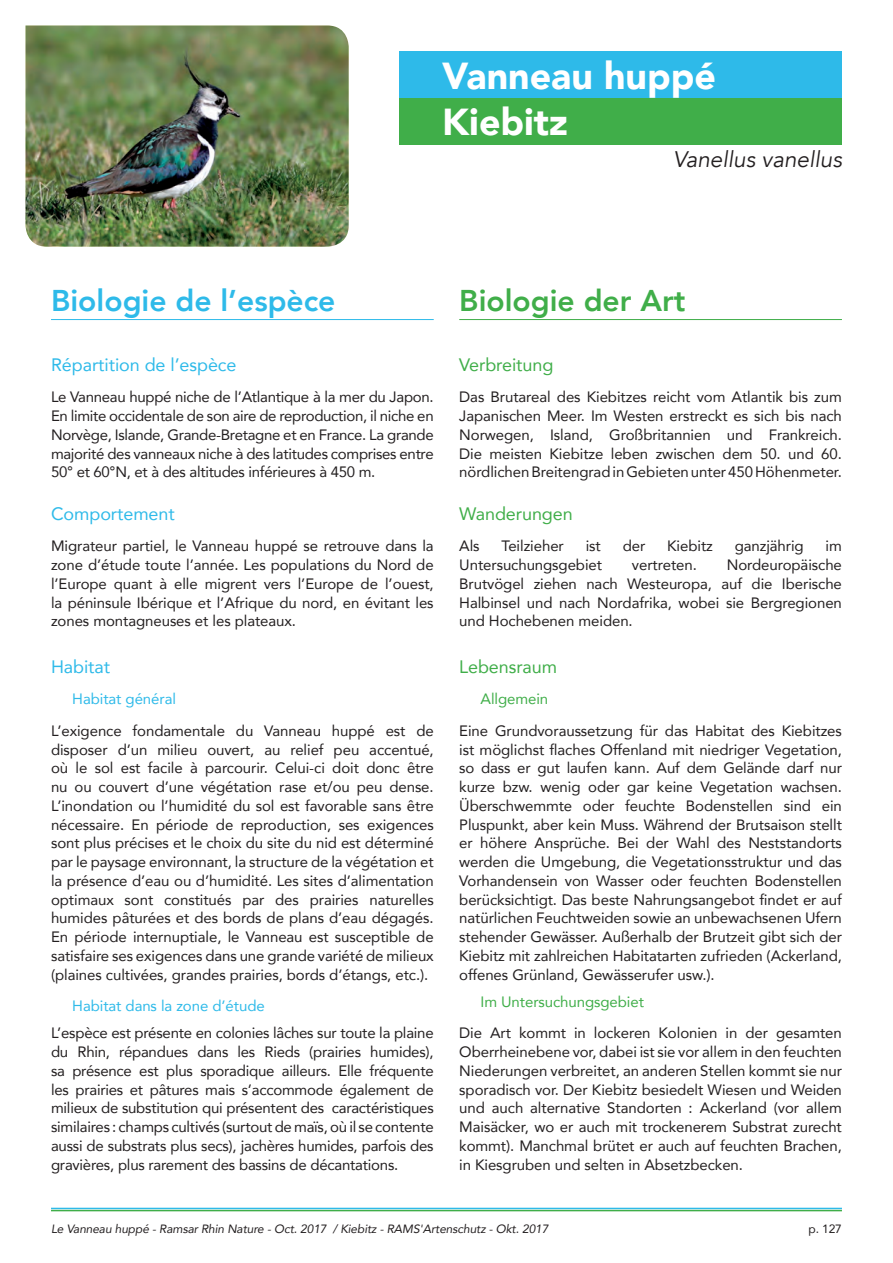
<style>
.page{position:relative;width:893px;height:1263px;background:#fff}
.page>*{position:absolute;margin:0;border:0;box-sizing:border-box;transform-origin:0 0}
.t1{font:900 37.5px/46.8px "Avenir";color:#fff}
.t2{font:800 30px "Avenir";color:#2ebae9}
.t3{font:800 30px "Avenir";color:#40ae49}
.t4{font:italic 22.5px "Avenir";color:#231f20}
.t5{font:18px "Avenir";letter-spacing:-.005em;color:#2ebae9}
.t6{font:18px "Avenir";letter-spacing:-.005em;color:#40ae49}
.t7{font:15px/18.8px "Avenir";letter-spacing:-.005em;color:#231f20;text-align:justify}
.t8{font:15px "Avenir";letter-spacing:-.005em;color:#2ebae9}
.t9{font:15px "Avenir";letter-spacing:-.005em;color:#40ae49}
.t10{font:italic 12px "Avenir";letter-spacing:-.01em;color:#231f20}
.t11{font:12px "Avenir";color:#231f20}
</style>
<div class="page">
<img style="left:26px;top:26px;width:323px;height:221px">
<div style="left:400px;top:51px;width:442px;height:47px;background:#2ebae9"></div>
<div style="left:400px;top:98px;width:442px;height:47px;background:#40ae49"></div>
<hr style="left:51px;top:319px;width:383px;height:1px;background:#2ebae9">
<hr style="left:459px;top:319px;width:383px;height:1px;background:#40ae49">
<hr style="left:51px;top:1208px;width:791px;height:1px;background:#2ebae9">
<hr style="left:51px;top:1210px;width:791px;height:1px;background:#40ae49">
<h1 class="t1" style="left:442px;top:51px;width:275px">Vanneau huppé<br>Kiebitz</h1>
<h3 class="t4" style="left:673px;top:146px;width:170px">Vanellus vanellus</h3>
<h2 class="t2" style="left:51px;top:277px;width:286px">Biologie de l’espèce</h2>
<h2 class="t3" style="left:459px;top:277px;width:228px">Biologie der Art</h2>
<p class="t5" style="left:51px;top:350px;width:187px">Répartition de l’espèce</p>
<p class="t7" style="left:51px;top:387px;width:384px">Le Vanneau huppé niche de l’Atlantique à la mer du Japon.<br>En limite occidentale de son aire de reproduction, il niche en Norvège, Islande, Grande-Bretagne et en France. La grande majorité des vanneaux niche à des latitudes comprises entre 50° et 60°N, et à des altitudes inférieures à 450 m.</p>
<p class="t6" style="left:459px;top:350px;width:96px">Verbreitung</p>
<p class="t7" style="left:459px;top:387px;width:384px">Das Brutareal des Kiebitzes reicht vom Atlantik bis zum Japanischen Meer. Im Westen erstreckt es sich bis nach Norwegen, Island, Großbritannien und Frankreich.<br>Die meisten Kiebitze leben zwischen dem 50. und 60. nördlichen Breitengrad in Gebieten unter 450 Höhenmeter.</p>
<p class="t5" style="left:51px;top:499px;width:125px">Comportement</p>
<p class="t7" style="left:51px;top:536px;width:384px">Migrateur partiel, le Vanneau huppé se retrouve dans la zone d’étude toute l’année. Les populations du Nord de l’Europe quant à elle migrent vers l’Europe de l’ouest, la péninsule Ibérique et l’Afrique du nord, en évitant les zones montagneuses et les plateaux.</p>
<p class="t5" style="left:51px;top:652px;width:61px">Habitat</p>
<p class="t8" style="left:72px;top:687px;width:105px">Habitat général</p>
<p class="t7" style="left:51px;top:721px;width:384px">L’exigence fondamentale du Vanneau huppé est de disposer d’un milieu ouvert, au relief peu accentué, où le sol est facile à parcourir. Celui-ci doit donc être nu ou couvert d’une végétation rase et/ou peu dense.<br>L’inondation ou l’humidité du sol est favorable sans être nécessaire. En période de reproduction, ses exigences sont plus précises et le choix du site du nid est déterminé par le paysage environnant, la structure de la végétation et la présence d’eau ou d’humidité. Les sites d’alimentation optimaux sont constitués par des prairies naturelles humides pâturées et des bords de plans d’eau dégagés.<br>En période internuptiale, le Vanneau est susceptible de satisfaire ses exigences dans une grande variété de milieux (plaines cultivées, grandes prairies, bords d’étangs, etc.).</p>
<p class="t8" style="left:72px;top:994px;width:194px">Habitat dans la zone d’étude</p>
<p class="t7" style="left:51px;top:1023px;width:384px">L’espèce est présente en colonies lâches sur toute la plaine du Rhin, répandues dans les Rieds (prairies humides), sa présence est plus sporadique ailleurs. Elle fréquente les prairies et pâtures mais s’accommode également de milieux de substitution qui présentent des caractéristiques similaires : champs cultivés (surtout de maïs, où il se contente aussi de substrats plus secs), jachères humides, parfois des gravières, plus rarement des bassins de décantations.</p>
<p class="t6" style="left:459px;top:499px;width:115px">Wanderungen</p>
<p class="t7" style="left:459px;top:536px;width:22px">Als</p>
<p class="t7" style="left:501px;top:536px;width:64px">Teilzieher</p>
<p class="t7" style="left:586px;top:536px;width:17px">ist</p>
<p class="t7" style="left:623px;top:536px;width:24px">der</p>
<p class="t7" style="left:667px;top:536px;width:47px">Kiebitz</p>
<p class="t7" style="left:735px;top:536px;width:71px">ganzjährig</p>
<p class="t7" style="left:826px;top:536px;width:18px">im</p>
<p class="t7" style="left:459px;top:555px;width:144px">Untersuchungsgebiet</p>
<p class="t7" style="left:632px;top:555px;width:66px">vertreten.</p>
<p class="t7" style="left:459px;top:555px;width:384px;text-indent:268px">Nordeuropäische Brutvögel ziehen nach Westeuropa, auf die Iberische Halbinsel und nach Nordafrika, wobei sie Bergregionen und Hochebenen meiden.</p>
<p class="t6" style="left:459px;top:652px;width:99px">Lebensraum</p>
<p class="t9" style="left:480px;top:687px;width:69px">Allgemein</p>
<p class="t7" style="left:459px;top:721px;width:384px">Eine Grundvoraussetzung für das Habitat des Kiebitzes ist möglichst flaches Offenland mit niedriger Vegetation, so dass er gut laufen kann. Auf dem Gelände darf nur kurze bzw. wenig oder gar keine Vegetation wachsen.<br>Überschwemmte oder feuchte Bodenstellen sind ein Pluspunkt, aber kein Muss. Während der Brutsaison stellt er höhere Ansprüche. Bei der Wahl des Neststandorts werden die Umgebung, die Vegetationsstruktur und das Vorhandensein von Wasser oder feuchten Bodenstellen berücksichtigt. Das beste Nahrungsangebot findet er auf natürlichen Feuchtweiden sowie an unbewachsenen Ufern stehender Gewässer. Außerhalb der Brutzeit gibt sich der Kiebitz mit zahlreichen Habitatarten zufrieden (Ackerland, offenes Grünland, Gewässerufer usw.).</p>
<p class="t9" style="left:480px;top:990px;width:165px">Im Untersuchungsgebiet</p>
<p class="t7" style="left:459px;top:1023px;width:384px">Die Art kommt in lockeren Kolonien in der gesamten Oberrheinebene vor, dabei ist sie vor allem in den feuchten Niederungen verbreitet, an anderen Stellen kommt sie nur sporadisch vor. Der Kiebitz besiedelt Wiesen und Weiden und auch alternative Standorten : Ackerland (vor allem Maisäcker, wo er auch mit trockenerem Substrat zurecht kommt). Manchmal brütet er auch auf feuchten Brachen, in Kiesgruben und selten in Absetzbecken.</p>
<p class="t10" style="left:51px;top:1221px;width:499px">Le Vanneau huppé - Ramsar Rhin Nature - Oct. 2017 / Kiebitz - RAMS'Artenschutz - Okt. 2017</p>
<p class="t11" style="left:808px;top:1219px;width:35px">p. 127</p>
</div>
